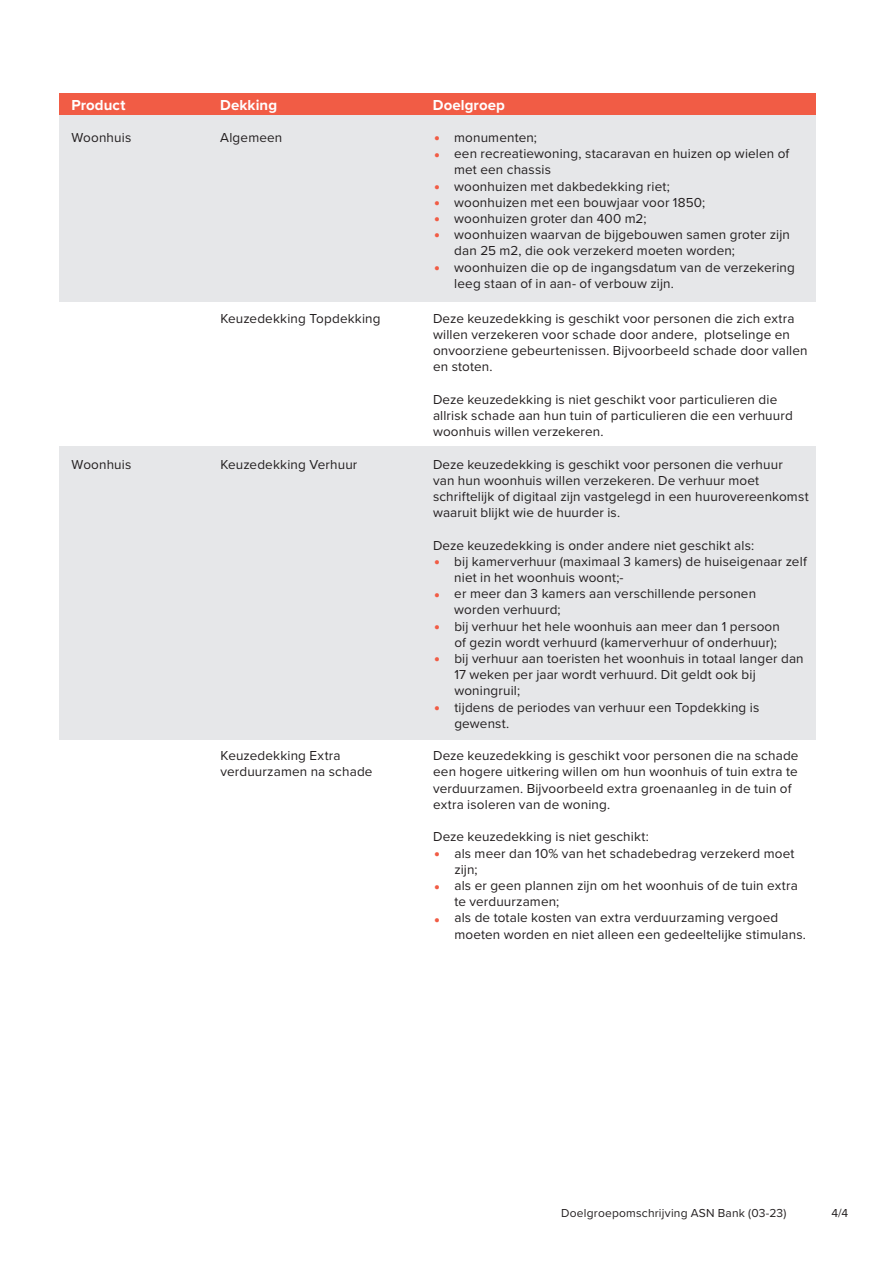
<style>
.page{position:relative;width:893px;height:1263px;background:#fff}
.page>*{position:absolute;margin:0;border:0;box-sizing:border-box;transform-origin:0 0}
.t1{font:700 25.5px/32.2px "Proxima Nova";color:#f15c45}
.t2{font:700 15px "Proxima Nova";letter-spacing:.005em;color:#fff}
.t3{font:13.5px/16.2px "Proxima Nova";letter-spacing:.01em;color:#231f20}
.t4{font:12px "Proxima Nova";letter-spacing:.015em;color:#231f20}
</style>
<div class="page">
<div style="left:60px;top:115px;width:756px;height:187px;background:#e6e7e9"></div>
<div style="left:60px;top:446px;width:756px;height:294px;background:#e6e7e9"></div>
<div style="left:60px;top:94px;width:756px;height:21px;background:#f15c45"></div>
<p class="t2" style="left:71px;top:93px;width:56px">Product</p>
<p class="t2" style="left:220px;top:93px;width:58px">Dekking</p>
<p class="t2" style="left:433px;top:93px;width:73px">Doelgroep</p>
<p class="t3" style="left:71px;top:129px;width:61px">Woonhuis</p>
<p class="t3" style="left:220px;top:129px;width:64px">Algemeen</p>
<p class="t3" style="left:454px;top:129px;width:342px">monumenten;<br>een recreatiewoning, stacaravan en huizen op wielen of met een chassis<br>woonhuizen met dakbedekking riet;<br>woonhuizen met een bouwjaar voor 1850;<br>woonhuizen groter dan 400 m2;<br>woonhuizen waarvan de bijgebouwen samen groter zijn dan 25 m2, die ook verzekerd moeten worden; woonhuizen die op de ingangsdatum van de verzekering leeg staan of in aan- of verbouw zijn.</p>
<p class="t3" style="left:220px;top:310px;width:162px">Keuzedekking Topdekking</p>
<p class="t3" style="left:433px;top:310px;width:376px">Deze keuzedekking is geschikt voor personen die zich extra willen verzekeren voor schade door andere, plotselinge en onvoorziene gebeurtenissen. Bijvoorbeeld schade door vallen en stoten.</p>
<p class="t3" style="left:433px;top:391px;width:361px">Deze keuzedekking is niet geschikt voor particulieren die allrisk schade aan hun tuin of particulieren die een verhuurd woonhuis willen verzekeren.</p>
<p class="t3" style="left:72px;top:455px;width:61px">Woonhuis</p>
<p class="t3" style="left:220px;top:455px;width:139px">Keuzedekking Verhuur</p>
<p class="t3" style="left:433px;top:455px;width:377px">Deze keuzedekking is geschikt voor personen die verhuur<br>van hun woonhuis willen verzekeren. De verhuur moet schriftelijk of digitaal zijn vastgelegd in een huurovereenkomst waaruit blijkt wie de huurder is.</p>
<p class="t3" style="left:454px;top:536px;width:354px;text-indent:-21px">Deze keuzedekking is onder andere niet geschikt als:<br>bij kamerverhuur (maximaal 3 kamers) de huiseigenaar zelf niet in het woonhuis woont;-<br>er meer dan 3 kamers aan verschillende personen<br>worden verhuurd;<br>bij verhuur het hele woonhuis aan meer dan 1 persoon<br>of gezin wordt verhuurd (kamerverhuur of onderhuur);<br>bij verhuur aan toeristen het woonhuis in totaal langer dan 17 weken per jaar wordt verhuurd. Dit geldt ook bij woningruil;<br>tijdens de periodes van verhuur een Topdekking is gewenst.</p>
<p class="t3" style="left:220px;top:747px;width:122px">Keuzedekking Extra</p>
<p class="t3" style="left:433px;top:747px;width:367px">Deze keuzedekking is geschikt voor personen die na schade</p>
<p class="t3" style="left:220px;top:763px;width:154px">verduurzamen na schade</p>
<p class="t3" style="left:433px;top:763px;width:366px">een hogere uitkering willen om hun woonhuis of tuin extra te verduurzamen. Bijvoorbeeld extra groenaanleg in de tuin of extra isoleren van de woning.</p>
<p class="t3" style="left:454px;top:828px;width:353px;text-indent:-21px">Deze keuzedekking is niet geschikt:<br>als meer dan 10% van het schadebedrag verzekerd moet zijn;<br>als er geen plannen zijn om het woonhuis of de tuin extra te verduurzamen;<br>als de totale kosten van extra verduurzaming vergoed moeten worden en niet alleen een gedeeltelijke stimulans.</p>
<h1 class="t1" style="left:434px;top:115px;width:8px">.</h1>
<h1 class="t1" style="left:434px;top:132px;width:8px">. .</h1>
<h1 class="t1" style="left:434px;top:180px;width:8px">.</h1>
<h1 class="t1" style="left:434px;top:196px;width:8px">.</h1>
<h1 class="t1" style="left:434px;top:212px;width:8px">. .</h1>
<h1 class="t1" style="left:434px;top:539px;width:8px;text-align:justify">. . . .</h1>
<h1 class="t1" style="left:434px;top:684px;width:8px">.</h1>
<h1 class="t1" style="left:434px;top:830px;width:8px;line-height:33px;text-align:justify">. . .</h1>
<p class="t4" style="left:561px;top:1204px;width:227px">Doelgroepomschrijving ASN Bank (03-23)</p>
<p class="t4" style="left:831px;top:1204px;width:18px">4/4</p>
</div>
